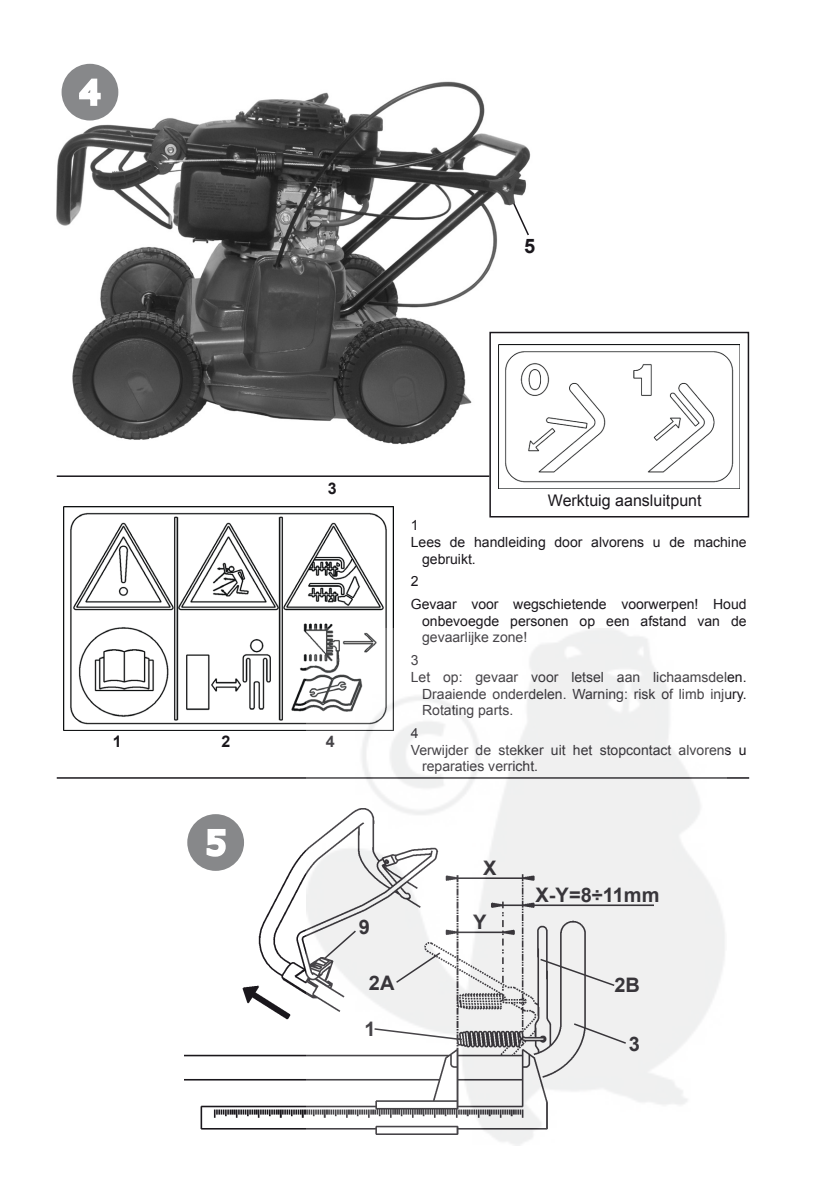
<style>
.page{position:relative;width:840px;height:1191px;background:#fff}
.page>*{position:absolute;margin:0;border:0;box-sizing:border-box;transform-origin:0 0}
.t1{font:700 20px "Arial";color:#1a171c}
.t2{font:16px "Arial";color:#1a171c}
.t3{font:700 16px "Arial";color:#1a171c}
.t4{font:14px/16.8px "Arial";color:#1a171c}
</style>
<div class="page">
<img style="left:56px;top:64px;width:494px;height:425px">
<div style="left:62px;top:64px;width:56px;height:56px;background:#87888a;border-radius:50%"></div>
<svg style="left:79px;top:78px;width:22px;height:28px"></svg>
<img style="left:498px;top:344px;width:240px;height:144px">
<div style="left:489px;top:332px;width:259px;height:185px;border:2px solid #1a171c"></div>
<svg style="left:511px;top:201px;width:19px;height:36px"></svg>
<img style="left:64px;top:506px;width:329px;height:224px">
<img style="left:184px;top:814px;width:122px;height:316px">
<hr style="left:57px;top:777px;width:691px;height:1px;background:#1a171c">
<hr style="left:57px;top:475px;width:432px;height:2px;background:#1a171c">
<img style="left:306px;top:628px;width:420px;height:517px">
<p class="t1" style="left:524px;top:232px;width:13px">5</p>
<p class="t3" style="left:327px;top:478px;width:10px">3</p>
<p class="t3" style="left:113px;top:730px;width:10px">1</p>
<p class="t3" style="left:221px;top:730px;width:10px">2</p>
<p class="t3" style="left:325px;top:730px;width:10px">4</p>
<p class="t2" style="left:547px;top:490px;width:155px">Werktuig aansluitpunt</p>
<p class="t4" style="left:410px;top:517px;width:9px">1</p>
<p class="t4" style="left:422px;top:534px;width:326px;text-indent:-11px">Lees de handleiding door alvorens u de machine gebruikt.</p>
<p class="t4" style="left:410px;top:573px;width:9px">2</p>
<p class="t4" style="left:422px;top:595px;width:326px;text-align:justify;text-indent:-11px">Gevaar voor wegschietende voorwerpen! Houd onbevoegde personen op een afstand van de gevaarlijke zone!</p>
<p class="t4" style="left:410px;top:652px;width:9px">3</p>
<p class="t4" style="left:422px;top:668px;width:326px;text-align:justify;text-indent:-11px">Let op: gevaar voor letsel aan lichaamsdelen.<br>Draaiende onderdelen. Warning: risk of limb injury.<br>Rotating parts.</p>
<p class="t4" style="left:410px;top:724px;width:9px">4</p>
<p class="t4" style="left:422px;top:741px;width:326px;text-indent:-11px">Verwijder de stekker uit het stopcontact alvorens u reparaties verricht.</p>
<p class="t1" style="left:359px;top:914px;width:13px">9</p>
<p class="t1" style="left:369px;top:970px;width:27px">2A</p>
<p class="t1" style="left:364px;top:1015px;width:13px">1</p>
<p class="t1" style="left:483px;top:854px;width:15px">X</p>
<p class="t1" style="left:473px;top:908px;width:15px">Y</p>
<p class="t1" style="left:535px;top:882px;width:125px">X-Y=8÷11mm</p>
<p class="t1" style="left:614px;top:971px;width:27px">2B</p>
<p class="t1" style="left:628px;top:1031px;width:13px">3</p>
</div>
